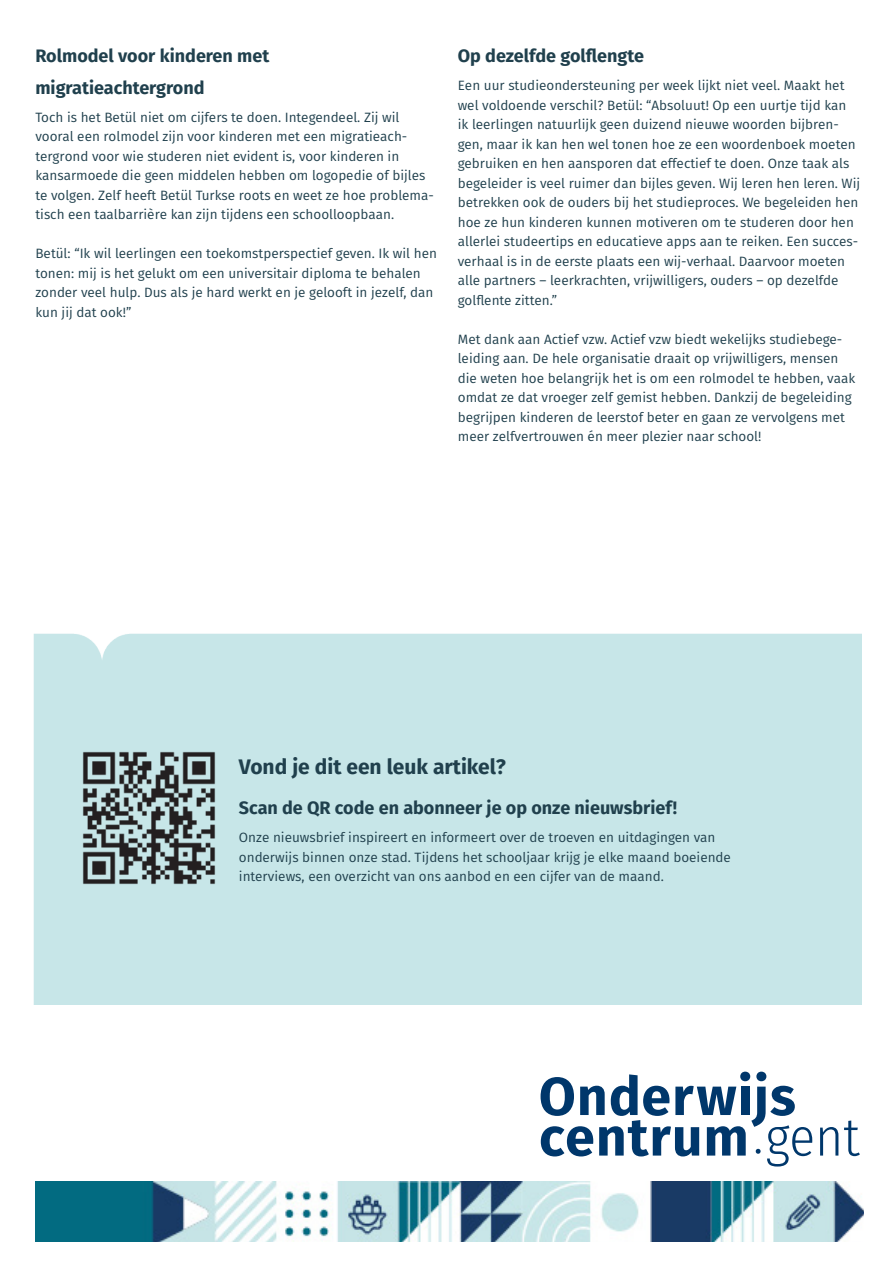
<style>
.page{position:relative;width:893px;height:1263px;background:#fff}
.page>*{position:absolute;margin:0;border:0;box-sizing:border-box;transform-origin:0 0}
.Titel_nl{font:700 21px "Fira Sans";color:#20404d}
.Subtitel{font:700 18px/31.5px "Fira Sans";color:#20404d}
.Body_nl{font:13.5px/19.5px "Fira Sans";color:#20404d}
</style>
<div class="page">
<img style="left:35px;top:1181px;width:828px;height:61px">
<svg style="left:756px;top:1071px;width:10px;height:10px"></svg>
<svg style="left:740px;top:1071px;width:10px;height:10px"></svg>
<svg style="left:541px;top:1074px;width:319px;height:92px"></svg>
<img style="left:66px;top:735px;width:166px;height:166px">
<p class="Subtitel" style="left:35px;top:39px;width:235px">Rolmodel voor kinderen met migratieachtergrond</p>
<p class="Body_nl" style="left:35px;top:107px;width:400px">Toch is het Betül niet om cijfers te doen. Integendeel. Zij wil vooral een rolmodel zijn voor kinderen met een migratieach&shy;tergrond voor wie studeren niet evident is, voor kinderen in kansarmoede die geen middelen hebben om logopedie of bijles te volgen. Zelf heeft Betül Turkse roots en weet ze hoe problema&shy;tisch een taalbarrière kan zijn tijdens een schoolloopbaan.</p>
<p class="Body_nl" style="left:35px;top:244px;width:403px">Betül: “Ik wil leerlingen een toekomstperspectief geven. Ik wil hen tonen: mij is het gelukt om een universitair diploma te behalen zonder veel hulp. Dus als je hard werkt en je gelooft in jezelf, dan kun jij dat ook!”</p>
<p class="Subtitel" style="left:458px;top:39px;width:188px">Op dezelfde golflengte</p>
<p class="Body_nl" style="left:458px;top:76px;width:404px">Een uur studieondersteuning per week lijkt niet veel. Maakt het wel voldoende verschil? Betül: “Absoluut! Op een uurtje tijd kan ik leerlingen natuurlijk geen duizend nieuwe woorden bijbren&shy;gen, maar ik kan hen wel tonen hoe ze een woordenboek moeten gebruiken en hen aansporen dat effectief te doen. Onze taak als begeleider is veel ruimer dan bijles geven. Wij leren hen leren. Wij betrekken ook de ouders bij het studieproces. We begeleiden hen hoe ze hun kinderen kunnen motiveren om te studeren door hen allerlei studeertips en educatieve apps aan te reiken. Een succes&shy;verhaal is in de eerste plaats een wij-verhaal. Daarvoor moeten alle partners – leerkrachten, vrijwilligers, ouders – op dezelfde golflente zitten.”</p>
<p class="Body_nl" style="left:458px;top:329px;width:399px">Met dank aan Actief vzw. Actief vzw biedt wekelijks studiebege&shy;leiding aan. De hele organisatie draait op vrijwilligers, mensen die weten hoe belangrijk het is om een rolmodel te hebben, vaak omdat ze dat vroeger zelf gemist hebben. Dankzij de begeleiding begrijpen kinderen de leerstof beter en gaan ze vervolgens met meer zelfvertrouwen én meer plezier naar school!</p>
<p class="Titel_nl" style="left:239px;top:749px;width:268px">Vond je dit een leuk artikel?</p>
<p class="Subtitel" style="left:239px;top:791px;width:440px">Scan de QR code en abonneer je op onze nieuwsbrief!</p>
<p class="Body_nl" style="left:239px;top:828px;width:493px">Onze nieuwsbrief inspireert en informeert over de troeven en uitdagingen van onderwijs binnen onze stad. Tijdens het schooljaar krijg je elke maand boeiende interviews, een overzicht van ons aanbod en een cijfer van de maand.</p>
</div>
